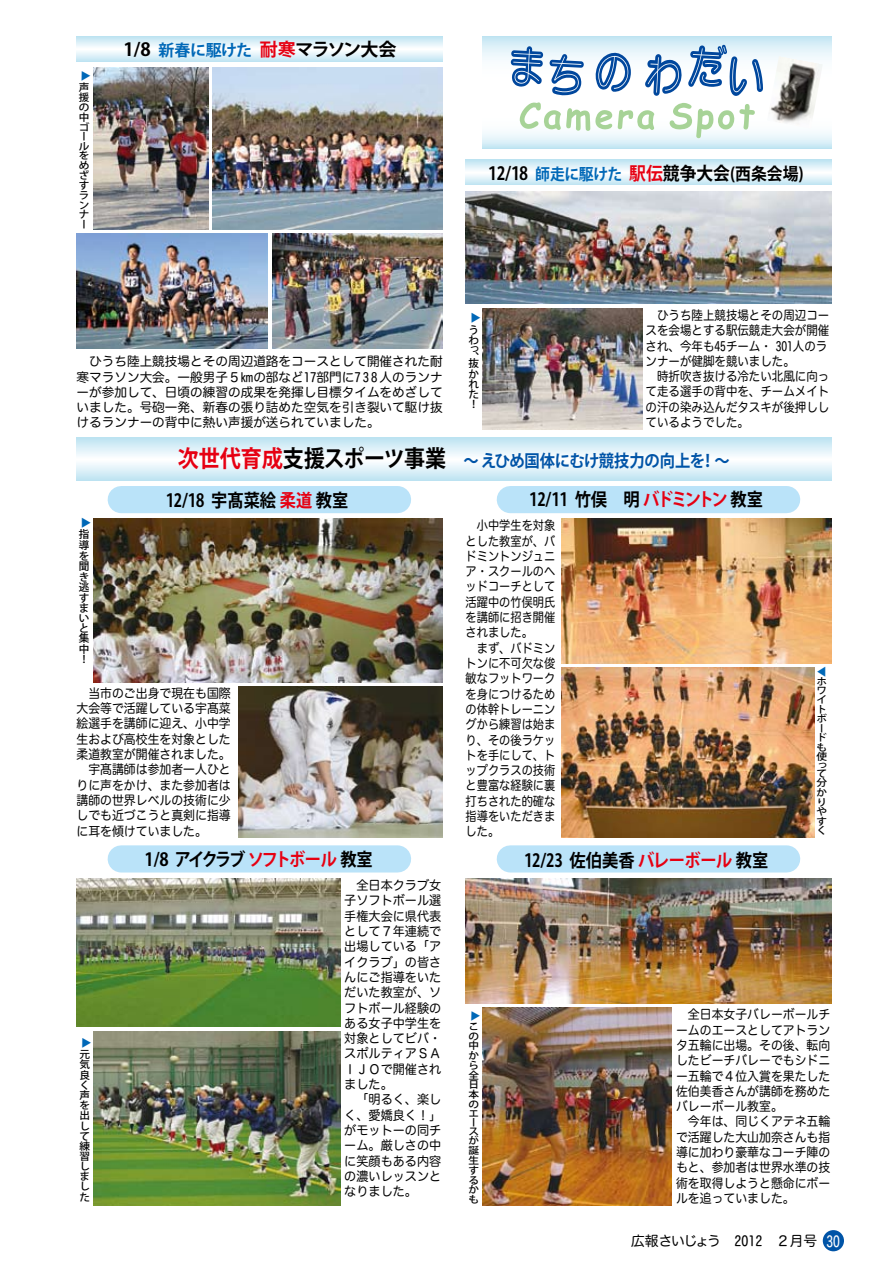
<style>
.page{position:relative;width:893px;height:1263px;background:#fff}
.page>*{position:absolute;margin:0;border:0;box-sizing:border-box;transform-origin:0 0}
.t1{font:18px "Koz Go Pro Bold 90 pv RKSJ H";letter-spacing:-.02em;color:#000;scale:.9 1}
.t2{font:18px "Koz Go Pro Bold 90 pv RKSJ H";letter-spacing:-.02em;color:#000;scale:.93 1}
.t3{font:18px "Koz Go Pro Bold 90 pv RKSJ H";letter-spacing:-.04em;color:#000}
.t4{font:18px "Koz Go Pro Bold 90 pv RKSJ H";letter-spacing:-.14em;color:#000;scale:.9 1}
.t5{font:18px "Koz Go Pro Bold 90 pv RKSJ H";letter-spacing:-.13em;color:#000;scale:.9 1}
.t6{font:16.95px "Koz Go Pro Bold 90 pv RKSJ H";letter-spacing:-.02em;color:#0054a7;scale:.9 1}
.t7{font:13.8px "Hira Maru Pro W4";color:#000}
.t8{font:12.75px/15.3px "Hira Maru Pro W4 90 pv RKSJ H";color:#000;text-align:justify;scale:.93 1}
.t9{font:12.75px/15.3px "Hira Maru Pro W4 90 pv RKSJ H";color:#000;scale:.95 1}
.t10{font:12.75px/15.3px "Hira Maru Pro W4 90 pv RKSJ H";color:#000;scale:.88 1}
.t11{font:12.75px/15.3px "Hira Maru Pro W4 90 pv RKSJ H";color:#000;text-align:justify}
.t12{font:12.75px/15.3px "Hira Maru Pro W4 90 pv RKSJ H";color:#000;scale:.9 1}
.t13{font:10.65px/10.4px "Koz Go Pro Medium 90 pv RKSJ V";color:#000}
.t14{font:10.35px/10.2px "Koz Go Pro Medium 90 pv RKSJ V";color:#000}
.t15{font:10.05px/9.8px "Koz Go Pro Medium 90 pv RKSJ V";color:#000;scale:1.05 1}
.t16{font:9.9px/9.6px "Koz Go Pro Medium 90 pv RKSJ V";color:#000;scale:1.08 1}
.t17{font:9.75px/9.4px "Koz Go Pro Medium 90 pv RKSJ V";color:#000;scale:1.09 1}
.t18{font:9.75px "Koz Go Pro Medium 90 pv RKSJ V";color:#0068b7;scale:1.09 1}
.s1{font-size:15.9px;color:#0068b7}
.s2{color:#e60012}
.s3{font-size:16.95px}
.s4{font-size:23.4px;color:#e60012}
.s5{font-size:23.4px;color:#000}
.s6{font-size:15px;color:#fff}
</style>
<div class="page">
<svg style="left:483px;top:36px;width:348px;height:113px"></svg>
<svg style="left:520px;top:102px;width:92px;height:29px"></svg>
<svg style="left:618px;top:110px;width:36px;height:20px"></svg>
<svg style="left:669px;top:103px;width:86px;height:35px"></svg>
<img style="left:767px;top:56px;width:56px;height:72px">
<svg style="left:511px;top:46px;width:32px;height:41px"></svg>
<svg style="left:550px;top:54px;width:34px;height:41px"></svg>
<svg style="left:595px;top:52px;width:36px;height:40px"></svg>
<svg style="left:645px;top:54px;width:37px;height:42px"></svg>
<svg style="left:688px;top:45px;width:75px;height:51px"></svg>
<svg style="left:77px;top:36px;width:365px;height:26px"></svg>
<svg style="left:466px;top:159px;width:365px;height:26px"></svg>
<svg style="left:77px;top:438px;width:754px;height:42px"></svg>
<div style="left:510px;top:486px;width:277px;height:27px;background:#bae3f9"></div>
<div style="left:121px;top:486px;width:277px;height:27px;background:#bae3f9"></div>
<div style="left:510px;top:845px;width:277px;height:27px;background:#bae3f9"></div>
<div style="left:121px;top:845px;width:277px;height:27px;background:#bae3f9"></div>
<img style="left:466px;top:191px;width:365px;height:113px">
<img style="left:483px;top:308px;width:159px;height:121px">
<img style="left:561px;top:519px;width:270px;height:144px">
<img style="left:561px;top:668px;width:253px;height:170px">
<img style="left:238px;top:687px;width:204px;height:151px">
<img style="left:466px;top:878px;width:365px;height:125px">
<img style="left:483px;top:1008px;width:189px;height:197px">
<img style="left:94px;top:519px;width:348px;height:164px">
<img style="left:213px;top:68px;width:229px;height:162px">
<img style="left:94px;top:68px;width:114px;height:162px">
<img style="left:272px;top:234px;width:170px;height:115px">
<img style="left:77px;top:234px;width:191px;height:115px">
<img style="left:77px;top:878px;width:263px;height:149px">
<img style="left:94px;top:1031px;width:246px;height:174px">
<div style="left:823px;top:1230px;width:21px;height:21px;background:#0054a7;border-radius:50%"></div>
<p class="t15" style="left:79px;top:83px;width:12px">声援の中ゴールをめざすランナー</p>
<h1 class="t3" style="left:124px;top:38px;width:275px">1/8 <span class="s1">新春に駆けた</span> <span class="s2">耐寒</span>マラソン大会</h1>
<h1 class="t2" style="left:488px;top:161px;width:341px">12/18 <span class="s1">師走に駆けた</span> <span class="s2">駅伝</span>競争大会<span class="s3">(西条会場)</span></h1>
<p class="t11" style="left:77px;top:353px;width:368px">　ひうち陸上競技場とその周辺道路をコースとして開催された耐寒マラソン大会。一般男子５㎞の部など17部門に7 3 8 人のランナーが参加して、日頃の練習の成果を発揮し目標タイムをめざしていました。号砲一発、新春の張り詰めた空気を引き裂いて駆け抜けるランナーの背中に熱い声援が送られていました。</p>
<p class="t13" style="left:469px;top:325px;width:11px">うわ</p>
<p class="t13" style="left:469px;top:345px;width:12px;line-height:8.7px">っ、</p>
<p class="t13" style="left:469px;top:358px;width:12px;text-align:justify">抜かれた！</p>
<p class="t12" style="left:646px;top:307px;width:206px">　ひうち陸上競技場とその周辺コースを会場とする駅伝競走大会が開催され、今年も45チーム・ 301人のランナーが健脚を競いました。<br>　時折吹き抜ける冷たい北風に向って走る選手の背中を、チームメイトの汗の染み込んだタスキが後押ししているようでした。</p>
<h2 class="t6" style="left:178px;top:450px;width:615px"><span class="s4">次世代育成</span><span class="s5">支援スポーツ事業</span> ～ えひめ国体にむけ競技力の向上を！ ～</h2>
<h1 class="t1" style="left:166px;top:489px;width:204px">12/18 宇髙菜絵 <span class="s2">柔道</span> 教室</h1>
<h1 class="t4" style="left:529px;top:487px;width:261px">12/11 竹俣　明 <span class="s2">バドミントン</span> 教室</h1>
<p class="t13" style="left:79px;top:530px;width:12px">指導を聞き逃すまいと集中！</p>
<p class="t8" style="left:77px;top:685px;width:167px">　当市のご出身で現在も国際大会等で活躍している宇髙菜絵選手を講師に迎え、小中学生および高校生を対象とした柔道教室が開催されました。　宇髙講師は参加者一人ひとりに声をかけ、また参加者は講師の世界レベルの技術に少しでも近づこうと真剣に指導に耳を傾けていました。</p>
<p class="t10" style="left:466px;top:517px;width:104px">　小中学生を対象とした教室が、バドミントンジュニア・スクールのヘッドコーチとして活躍中の竹俣明氏を講師に招き開催されました。<br>　まず、バドミントンに不可欠な俊敏なフットワークを身につけるための体幹トレーニングから練習は始まり、その後ラケットを手にして、トップクラスの技術と豊富な経験に裏打ちされた的確な指導をいただきました。</p>
<h1 class="t5" style="left:144px;top:848px;width:255px">1/8 アイクラブ <span class="s2">ソフトボール</span>教室</h1>
<h1 class="t1" style="left:524px;top:849px;width:273px">12/23 佐伯美香 <span class="s2">バレーボール</span>教室</h1>
<p class="t18" style="left:816px;top:676px;width:11px;rotate:-90deg">▲</p>
<p class="t17" style="left:816px;top:677px;width:11px">ホワイトボードも使</p>
<p class="t17" style="left:816px;top:762px;width:11px;line-height:8.1px">って</p>
<p class="t17" style="left:816px;top:778px;width:11px">分かりやすく</p>
<p class="t14" style="left:80px;top:1050px;width:12px">元気良く声を出して練習しました</p>
<p class="t9" style="left:344px;top:877px;width:104px">　全日本クラブ女子ソフトボール選手権大会に県代表として７年連続で出場している「アイクラブ」の皆さんにご指導をいただいた教室が、ソフトボール経験のある女子中学生を対象としてビバ・スポルティアＳＡ<br>ＩＪＯで開催されました。<br>　「明るく、楽しく、愛嬌良く！」がモットーの同チーム。厳しさの中に笑顔もある内容の濃いレッスンとなりました。</p>
<p class="t16" style="left:469px;top:1022px;width:11px">この中から全日本のエースが誕生するかも</p>
<p class="t8" style="left:676px;top:1006px;width:167px;text-align:left">　全日本女子バレーボールチームのエースとしてアトランタ五輪に出場。その後、転向したビーチバレーでもシドニー五輪で４位入賞を果たした佐伯美香さんが講師を務めたバレーボール教室。<br>　今年は、同じくアテネ五輪で活躍した大山加奈さんも指導に加わり豪華なコーチ陣のもと、参加者は世界水準の技術を取得しようと懸命にボールを追っていました。</p>
<p class="t7" style="left:631px;top:1229px;width:210px">広報さいじょう　2012　２月号 <span class="s6">30</span></p>
</div>
